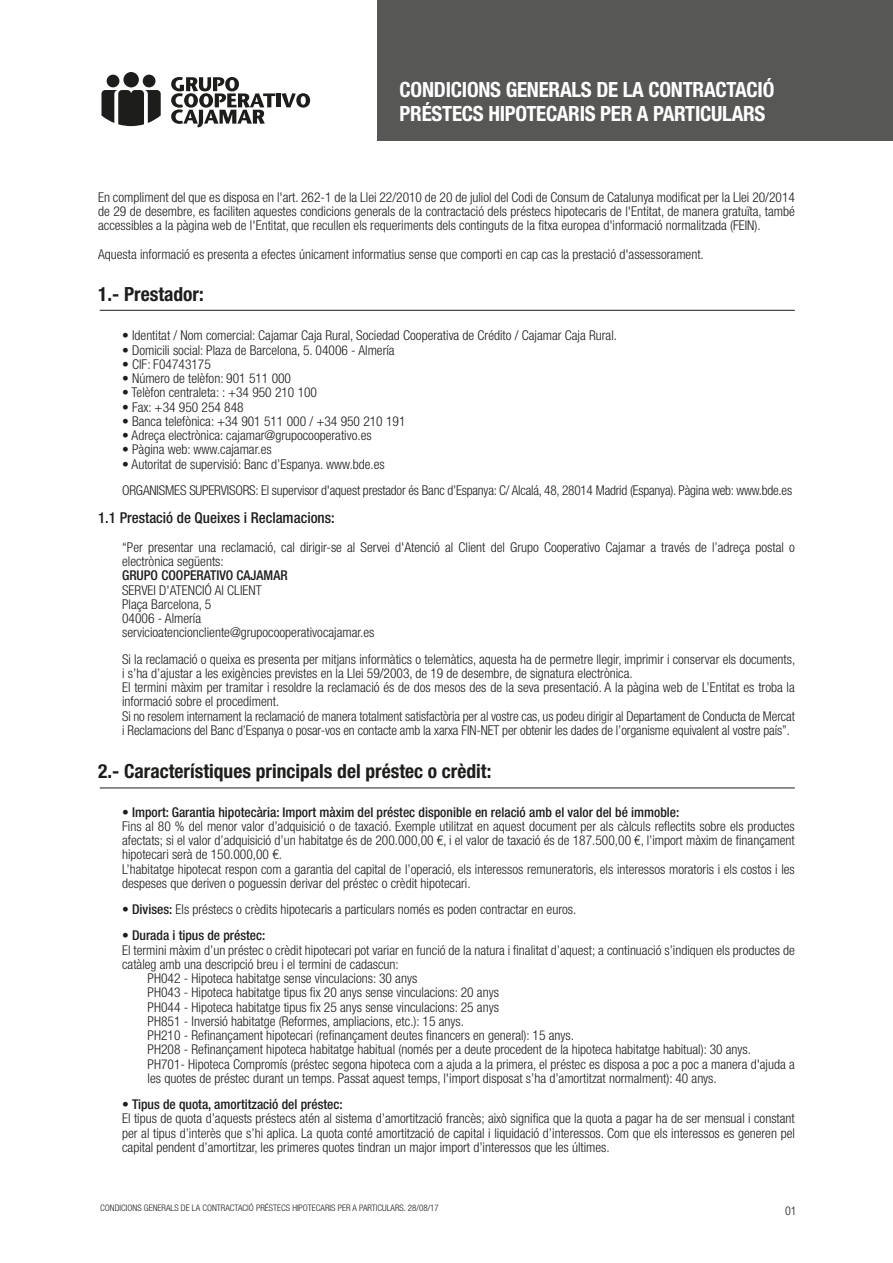
<style>
.page{position:relative;width:893px;height:1263px;background:#fff}
.page>*{position:absolute;margin:0;border:0;box-sizing:border-box;transform-origin:0 0}
.t1{font:700 condensed 21px/24px "Helvetica Neue LT Std";letter-spacing:-.01em;color:#fff}
.t2{font:700 condensed 19.5px "Helvetica Neue LT Std";color:#1d1d1b}
.t3{font:500 condensed 15px "Helvetica Neue LT Std";color:#1d1d1b}
.t4{font:300 condensed 13.5px/14.2px "Helvetica Neue LT Std";color:#1d1d1b}
.t5{font:500 condensed 13.5px "Helvetica Neue LT Std";color:#1d1d1b}
.t6{font:300 condensed 12px "Helvetica Neue LT Std";color:#1d1d1b}
.t7{font:300 condensed 9px "Helvetica Neue LT Std";color:#1d1d1b}
.s1{font-weight:500}
.s2{font-weight:300}
</style>
<div class="page">
<div style="left:377px;top:0;width:516px;height:140px;background:#575756"></div>
<hr style="left:100px;top:787px;width:695px;height:1px;background:#1d1d1b">
<hr style="left:100px;top:310px;width:695px;height:1px;background:#1d1d1b">
<div style="left:123px;top:72px;width:16px;height:15px;background:#1d1d1b;border-radius:50%"></div>
<div style="left:107px;top:75px;width:12px;height:12px;background:#1d1d1b;border-radius:50%"></div>
<div style="left:143px;top:75px;width:13px;height:12px;background:#1d1d1b;border-radius:50%"></div>
<svg style="left:101px;top:90px;width:60px;height:36px"></svg>
<div style="left:276px;top:93px;width:5px;height:14px;background:#1d1d1b"></div>
<svg style="left:281px;top:93px;width:29px;height:15px"></svg>
<svg style="left:171px;top:77px;width:104px;height:50px"></svg>
<h1 class="t1" style="left:400px;top:77px;width:376px">CONDICIONS GENERALS DE LA CONTRACTACIÓ<br>PRÉSTECS HIPOTECARIS PER A PARTICULARS</h1>
<p class="t4" style="left:98px;top:189px;width:698px;text-align:justify">En compliment del que es disposa en l'art. 262-1 de la Llei 22/2010 de 20 de juliol del Codi de Consum de Catalunya modificat per la Llei 20/2014 de 29 de desembre, es faciliten aquestes condicions generals de la contractació dels préstecs hipotecaris de l'Entitat, de manera gratuïta, també accessibles a la pàgina web de l'Entitat, que recullen els requeriments dels continguts de la fitxa europea d'informació normalitzada (FEIN).</p>
<p class="t4" style="left:98px;top:246px;width:607px">Aquesta informació es presenta a efectes únicament informatius sense que comporti en cap cas la prestació d'assessorament.</p>
<h2 class="t2" style="left:98px;top:282px;width:107px">1.- Prestador:</h2>
<p class="t4" style="left:122px;top:328px;width:496px">• Identitat / Nom comercial: Cajamar Caja Rural, Sociedad Cooperativa de Crédito / Cajamar Caja Rural.</p>
<p class="t4" style="left:122px;top:342px;width:274px">• Domicili social: Plaza de Barcelona, 5. 04006 - Almería</p>
<p class="t4" style="left:122px;top:357px;width:90px">• CIF: F04743175</p>
<p class="t4" style="left:122px;top:371px;width:170px">• Número de telèfon: 901 511 000</p>
<p class="t4" style="left:122px;top:385px;width:197px">• Telèfon centraleta: : +34 950 210 100</p>
<p class="t4" style="left:122px;top:400px;width:123px">• Fax: +34 950 254 848</p>
<p class="t4" style="left:122px;top:414px;width:285px">• Banca telefònica: +34 901 511 000 / +34 950 210 191</p>
<p class="t4" style="left:122px;top:428px;width:251px">• Adreça electrònica: cajamar@grupocooperativo.es</p>
<p class="t4" style="left:122px;top:442px;width:151px">• Pàgina web: www.cajamar.es</p>
<p class="t4" style="left:122px;top:451px;width:672px;line-height:26.2px">• Autoritat de supervisió: Banc d’Espanya. www.bde.es<br>ORGANISMES SUPERVISORS: El supervisor d'aquest prestador és Banc d’Espanya: C/ Alcalá, 48, 28014 Madrid (Espanya). Pàgina web: www.bde.es</p>
<p class="t3" style="left:98px;top:509px;width:238px">1.1 Prestació de Queixes i Reclamacions:</p>
<p class="t4" style="left:122px;top:540px;width:674px">“Per presentar una reclamació, cal dirigir-se al Servei d'Atenció al Client del Grupo Cooperativo Cajamar a través de l’adreça postal o electrònica següents:</p>
<p class="t5" style="left:122px;top:567px;width:167px">GRUPO COOPERATIVO CAJAMAR</p>
<p class="t4" style="left:122px;top:582px;width:254px">SERVEI D'ATENCIÓ Al CLIENT<br>Plaça Barcelona, 5<br>04006 - Almería servicioatencioncliente@grupocooperativocajamar.es</p>
<p class="t4" style="left:122px;top:652px;width:675px">Si la reclamació o queixa es presenta per mitjans informàtics o telemàtics, aquesta ha de permetre llegir, imprimir i conservar els documents, i s’ha d’ajustar a les exigències previstes en la Llei 59/2003, de 19 de desembre, de signatura electrònica.<br>El termini màxim per tramitar i resoldre la reclamació és de dos mesos des de la seva presentació. A la pàgina web de L’Entitat es troba la informació sobre el procediment.<br>Si no resolem internament la reclamació de manera totalment satisfactòria per al vostre cas, us podeu dirigir al Departament de Conducta de Mercat i Reclamacions del Banc d’Espanya o posar-vos en contacte amb la xarxa FIN-NET per obtenir les dades de l’organisme equivalent al vostre país”.</p>
<h2 class="t2" style="left:98px;top:759px;width:395px">2.- Característiques principals del préstec o crèdit:</h2>
<p class="t4" style="left:122px;top:804px;width:674px">• <span class="s1">Import: Garantia hipotecària: Import màxim del préstec disponible en relació amb el valor del bé immoble:<br></span>Fins al 80 % del menor valor d’adquisició o de taxació. Exemple utilitzat en aquest document per als càlculs reflectits sobre els productes afectats; si el valor d’adquisició d’un habitatge és de 200.000,00 €, i el valor de taxació és de 187.500,00 €, l’import màxim de finançament hipotecari serà de 150.000,00 €.<br>L’habitatge hipotecat respon com a garantia del capital de l’operació, els interessos remuneratoris, els interessos moratoris i els costos i les despeses que deriven o poguessin derivar del préstec o crèdit hipotecari.</p>
<p class="t4" style="left:122px;top:902px;width:456px">• <span class="s1">Divises:</span> Els préstecs o crèdits hipotecaris a particulars només es poden contractar en euros.</p>
<p class="t5" style="left:122px;top:927px;width:145px"><span class="s2">•</span> Durada i tipus de préstec:</p>
<p class="t4" style="left:122px;top:942px;width:674px">El termini màxim d’un préstec o crèdit hipotecari pot variar en funció de la natura i finalitat d’aquest; a continuació s’indiquen els productes de</p>
<p class="t4" style="left:122px;top:957px;width:278px">catàleg amb una descripció breu i el termini de cadascun:</p>
<p class="t4" style="left:148px;top:971px;width:271px">PH042 - Hipoteca habitatge sense vinculacions: 30 anys</p>
<p class="t4" style="left:148px;top:985px;width:353px">PH043 - Hipoteca habitatge tipus fix 20 anys sense vinculacions: 20 anys</p>
<p class="t4" style="left:148px;top:1000px;width:353px">PH044 - Hipoteca habitatge tipus fix 25 anys sense vinculacions: 25 anys</p>
<p class="t4" style="left:148px;top:1014px;width:318px">PH851 - Inversió habitatge (Reformes, ampliacions, etc.): 15 anys.</p>
<p class="t4" style="left:148px;top:1028px;width:428px">PH210 - Refinançament hipotecari (refinançament deutes financers en general): 15 anys.</p>
<p class="t4" style="left:148px;top:1042px;width:605px">PH208 - Refinançament hipoteca habitatge habitual (només per a deute procedent de la hipoteca habitatge habitual): 30 anys.</p>
<p class="t4" style="left:148px;top:1057px;width:649px">PH701- Hipoteca Compromís (préstec segona hipoteca com a ajuda a la primera, el préstec es disposa a poc a poc a manera d'ajuda a</p>
<p class="t4" style="left:148px;top:1071px;width:571px">les quotes de préstec durant un temps. Passat aquest temps, l'import disposat s’ha d’amortitzat normalment): 40 anys.</p>
<p class="t4" style="left:122px;top:1097px;width:674px">• <span class="s1">Tipus de quota, amortització del préstec:<br></span>El tipus de quota d’aquests préstecs atén al sistema d’amortització francès; això significa que la quota a pagar ha de ser mensual i constant per al tipus d’interès que s’hi aplica. La quota conté amortització de capital i liquidació d’interessos. Com que els interessos es generen pel capital pendent d’amortitzar, les primeres quotes tindran un major import d’interessos que les últimes.</p>
<p class="t7" style="left:100px;top:1203px;width:340px">CONDICIONS GENERALS DE LA CONTRACTACIÓ PRÉSTECS HIPOTECARIS PER A PARTICULARS. 28/08/17</p>
<p class="t6" style="left:785px;top:1204px;width:13px">01</p>
</div>
